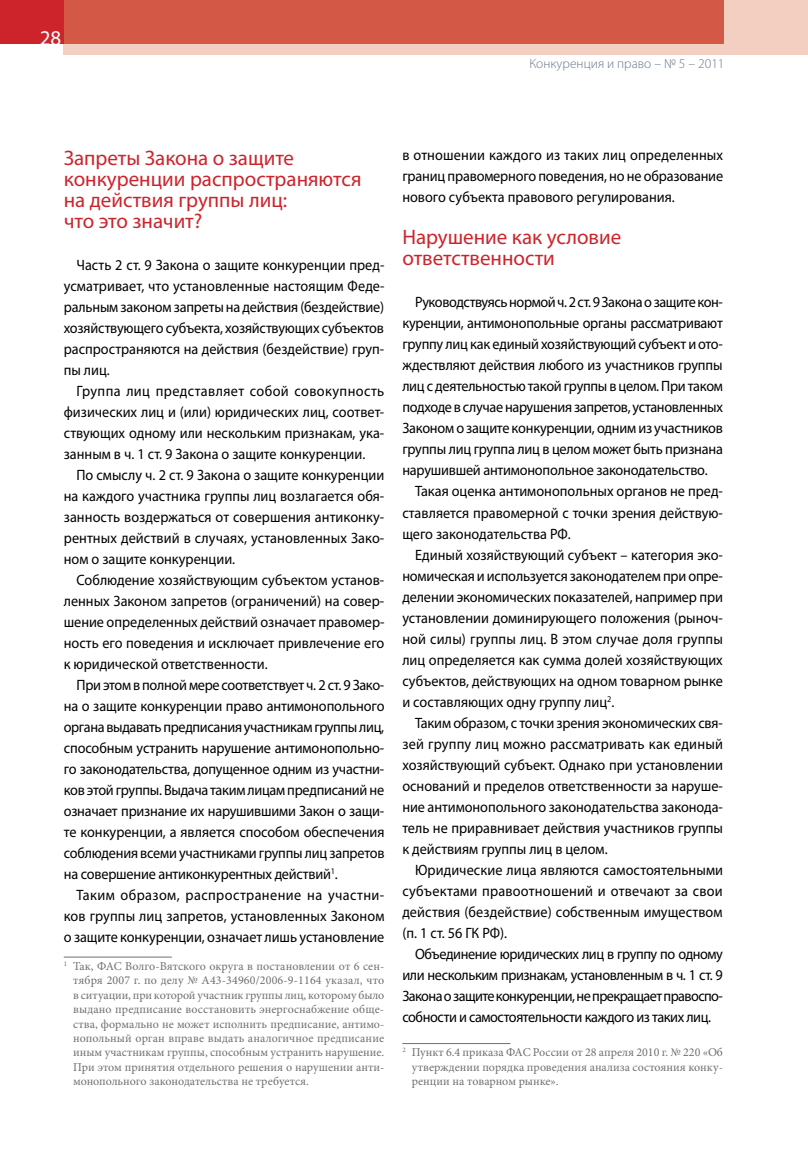
<style>
.page{position:relative;width:808px;height:1149px;background:#fff}
.page>*{position:absolute;margin:0;border:0;box-sizing:border-box;transform-origin:0 0}
.t1{font:21px/21px "Myriad Pro";color:#cd242c}
.t2{font:21px "Myriad Pro";color:#fff}
.t3{font:15px/21px "Myriad Pro";color:#000;text-align:justify;scale:.95 1}
.t4{font:300 13.5px "Myriad Pro";color:#6b798d}
.t5{font:12px/14.4px "Minion Pro";color:#6d6f71;text-align:justify}
</style>
<div class="page">
<div style="left:63px;top:0;width:745px;height:54px;background:#f2cfc1"></div>
<div style="left:0;top:0;width:723px;height:44px;background:#d45846"></div>
<div style="left:0;top:0;width:63px;height:44px;background:#cd242c"></div>
<hr style="left:64px;top:956px;width:108px;height:1px;background:#6d6f71">
<hr style="left:402px;top:1042px;width:108px;height:1px;background:#6d6f71">
<h1 class="t2" style="left:40px;top:25px;width:23px">28</h1>
<p class="t4" style="left:529px;top:56px;width:197px">Конкуренция и право – № 5 – 2011</p>
<h1 class="t1" style="left:64px;top:147px;width:299px">Запреты Закона о защите конкуренции распространяются на действия группы лиц:<br>что это значит?</h1>
<p class="t3" style="left:64px;top:254px;width:339px;text-indent:13px">Часть 2 ст. 9 Закона о защите конкуренции пред&shy;усматривает, что установленные настоящим Феде&shy;ральным законом запреты на действия (бездействие) хозяйствующего субъекта, хозяйствующих субъектов распространяются на действия (бездействие) груп&shy;пы лиц.</p>
<p class="t3" style="left:64px;top:380px;width:339px;text-indent:13px">Группа лиц представляет собой совокупность физических лиц и (или) юридических лиц, соответ&shy;ствующих одному или нескольким признакам, ука&shy;занным в ч. 1 ст. 9 Закона о защите конкуренции.</p>
<p class="t3" style="left:64px;top:464px;width:339px;text-indent:13px">По смыслу ч. 2 ст. 9 Закона о защите конкуренции на каждого участника группы лиц возлагается обя&shy;занность воздержаться от совершения антиконку&shy;рентных действий в случаях, установленных Зако&shy;ном о защите конкуренции.</p>
<p class="t3" style="left:64px;top:569px;width:339px;text-indent:13px">Соблюдение хозяйствующим субъектом установ&shy;ленных Законом запретов (ограничений) на совер&shy;шение определенных действий означает правомер&shy;ность его поведения и исключает привлечение его к юридической ответственности.</p>
<p class="t3" style="left:64px;top:674px;width:339px;text-indent:13px">При этом в полной мере соответствует ч. 2 ст. 9 Зако&shy;на о защите конкуренции право антимонопольного органа выдавать предписания участникам группы лиц, способным устранить нарушение антимонопольно&shy;го законодательства, допущенное одним из участни&shy;ков этой группы. Выдача таким лицам предписаний не означает признание их нарушившими Закон о защи&shy;те конкуренции, а является способом обеспечения соблюдения всеми участниками группы лиц запретов на совершение антиконкурентных действий<sup>1</sup>.</p>
<p class="t3" style="left:64px;top:884px;width:339px;text-indent:13px">Таким образом, распространение на участни&shy;ков группы лиц запретов, установленных Законом о защите конкуренции, означает лишь установление</p>
<p class="t5" style="left:73px;top:958px;width:313px;text-indent:-9px"><sup>1</sup> Так, ФАС Волго-Вятского округа в постановлении от 6 сен&shy;тября 2007 г. по делу № А43-34960/2006-9-1164 указал, что в ситуации, при которой участник группы лиц, которому было выдано предписание восстановить энергоснабжение обще&shy;ства, формально не может исполнить предписание, антимо&shy;нопольный орган вправе выдать аналогичное предписание иным участникам группы, способным устранить нарушение.<br>При этом принятия отдельного решения о нарушении анти&shy;монопольного законодательства не требуется.</p>
<p class="t3" style="left:402px;top:144px;width:339px">в отношении каждого из таких лиц определенных границ правомерного поведения, но не образование нового субъекта правового регулирования.</p>
<h1 class="t1" style="left:402px;top:226px;width:220px">Нарушение как условие ответственности</h1>
<p class="t3" style="left:402px;top:291px;width:339px;text-indent:13px">Руководствуясь нормой ч.2 ст.9 Закона озащите кон&shy;куренции, антимонопольные органы рассматривают группу лиц как единый хозяйствующий субъект иото&shy;ждествляют действия любого из участников группы лиц с деятельностью такой группы вцелом. При таком подходе в случае нарушения запретов, установленных Законом о защите конкуренции, одним из участников группы лиц группа лиц в целом может быть признана нарушившей антимонопольное законодательство.</p>
<p class="t3" style="left:402px;top:480px;width:339px;text-indent:13px">Такая оценка антимонопольных органов не пред&shy;ставляется правомерной с точки зрения действую&shy;щего законодательства РФ.</p>
<p class="t3" style="left:402px;top:543px;width:339px;text-indent:13px">Единый хозяйствующий субъект – категория эко&shy;номическая и используется законодателем при опре&shy;делении экономических показателей, например при установлении доминирующего положения (рыноч&shy;ной силы) группы лиц. В этом случае доля группы лиц определяется как сумма долей хозяйствующих субъектов, действующих на одном товарном рынке и составляющих одну группу лиц<sup>2</sup>.</p>
<p class="t3" style="left:402px;top:711px;width:339px;text-indent:13px">Таким образом, с точки зрения экономических свя&shy;зей группу лиц можно рассматривать как единый хозяйствующий субъект. Однако при установлении оснований и пределов ответственности за наруше&shy;ние антимонопольного законодательства законода&shy;тель не приравнивает действия участников группы к действиям группы лиц в целом.</p>
<p class="t3" style="left:402px;top:858px;width:339px;text-indent:13px">Юридические лица являются самостоятельными субъектами правоотношений и отвечают за свои действия (бездействие) собственным имуществом (п. 1 ст. 56 ГК РФ).</p>
<p class="t3" style="left:402px;top:942px;width:339px;text-indent:13px">Объединение юридических лиц в группу по одному или нескольким признакам, установленным в ч. 1 ст. 9<br>Закона озащите конкуренции, не прекращает правоспо&shy;собности и самостоятельности каждого из таких лиц.</p>
<p class="t5" style="left:412px;top:1044px;width:313px;text-indent:-9px"><sup>2</sup> Пункт 6.4 приказа ФАС России от 28 апреля 2010 г. № 220 «Об утверждении порядка проведения анализа состояния конку&shy;ренции на товарном рынке».</p>
</div>
